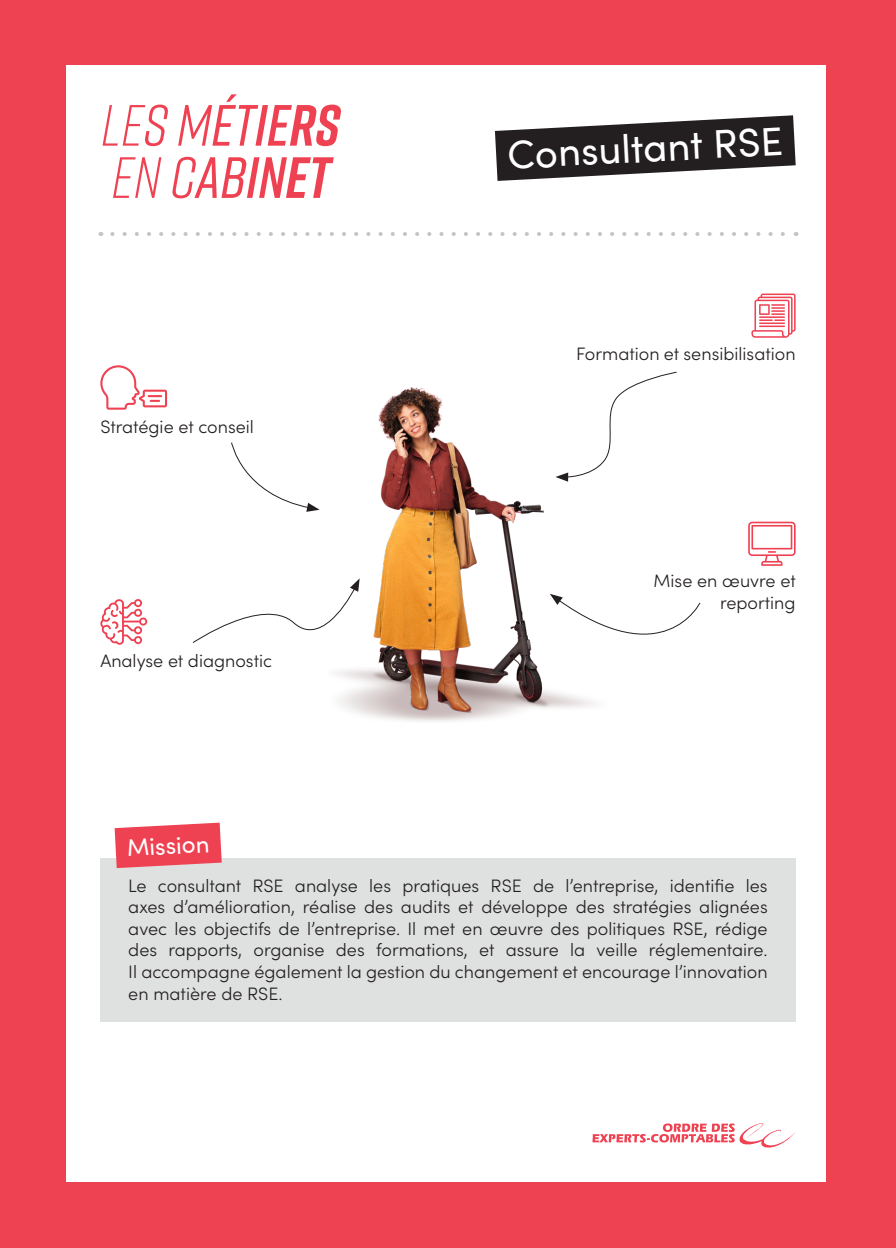
<style>
.page{position:relative;width:896px;height:1248px;background:#fff}
.page>*{position:absolute;margin:0;border:0;box-sizing:border-box;transform-origin:0 0}
.t1{font:italic 300 58px "Rift";color:#ee4253}
.t2{font:40px "Sofia Pro";color:#fff}
.t3{font:24px "Sofia Pro";color:#fff}
.t4{font:300 18px/21.6px "Sofia Pro";color:#231f20;text-align:right}
.s1{font-weight:400}
.s2{font-weight:500}
.s3{font-weight:600}
.s4{font-weight:700}
</style>
<div class="page">
<div style="left:0;top:0;width:896px;height:1247px;background:#ee4253"></div>
<div style="left:66px;top:65px;width:759px;height:1116px;background:#fff"></div>
<svg style="left:112px;top:232px;width:673px;height:4px"></svg>
<svg style="left:592px;top:1123px;width:203px;height:25px"></svg>
<svg style="left:192px;top:613px;width:137px;height:30px"></svg>
<svg style="left:606px;top:371px;width:71px;height:88px"></svg>
<svg style="left:606px;top:602px;width:95px;height:33px"></svg>
<svg style="left:231px;top:442px;width:89px;height:70px"></svg>
<svg style="left:748px;top:521px;width:47px;height:45px"></svg>
<svg style="left:751px;top:293px;width:44px;height:45px"></svg>
<div style="left:100px;top:857px;width:695px;height:163px;background:#dfe0e0"></div>
<svg style="left:100px;top:822px;width:163px;height:47px"></svg>
<img style="left:329px;top:387px;width:277px;height:334px">
<svg style="left:100px;top:365px;width:67px;height:44px"></svg>
<svg style="left:100px;top:599px;width:47px;height:45px"></svg>
<svg style="left:495px;top:88px;width:331px;height:120px"></svg>
<p class="t1" style="left:101px;top:85px;width:240px">LE<span class="s1">S M</span><span class="s2">ét</span><span class="s3">ie</span><span class="s4">RS</span></p>
<p class="t1" style="left:111px;top:137px;width:220px">EN <span class="s1">C</span><span class="s2">ab</span><span class="s3">in</span><span class="s4">ET</span></p>
<p class="t4" style="left:100px;top:415px;width:155px">Stratégie et conseil</p>
<p class="t4" style="left:100px;top:648px;width:173px">Analyse et diagnostic</p>
<p class="t2" style="left:506px;top:126px;width:277px;rotate:-3deg">Consultant RSE</p>
<p class="t4" style="left:576px;top:342px;width:221px">Formation et sensibilisation</p>
<p class="t4" style="left:653px;top:569px;width:144px">Mise en œuvre et reporting</p>
<p class="t3" style="left:126px;top:830px;width:84px;rotate:-3deg">Mission</p>
<p class="t4" style="left:128px;top:873px;width:641px;text-align:justify">Le consultant RSE analyse les pratiques RSE de l’entreprise, identifie les axes d’amélioration, réalise des audits et développe des stratégies alignées avec les objectifs de l’entreprise. Il met en œuvre des politiques RSE, rédige des rapports, organise des formations, et assure la veille réglementaire.<br>Il accompagne également la gestion du changement et encourage l’innovation en matière de RSE.</p>
</div>
